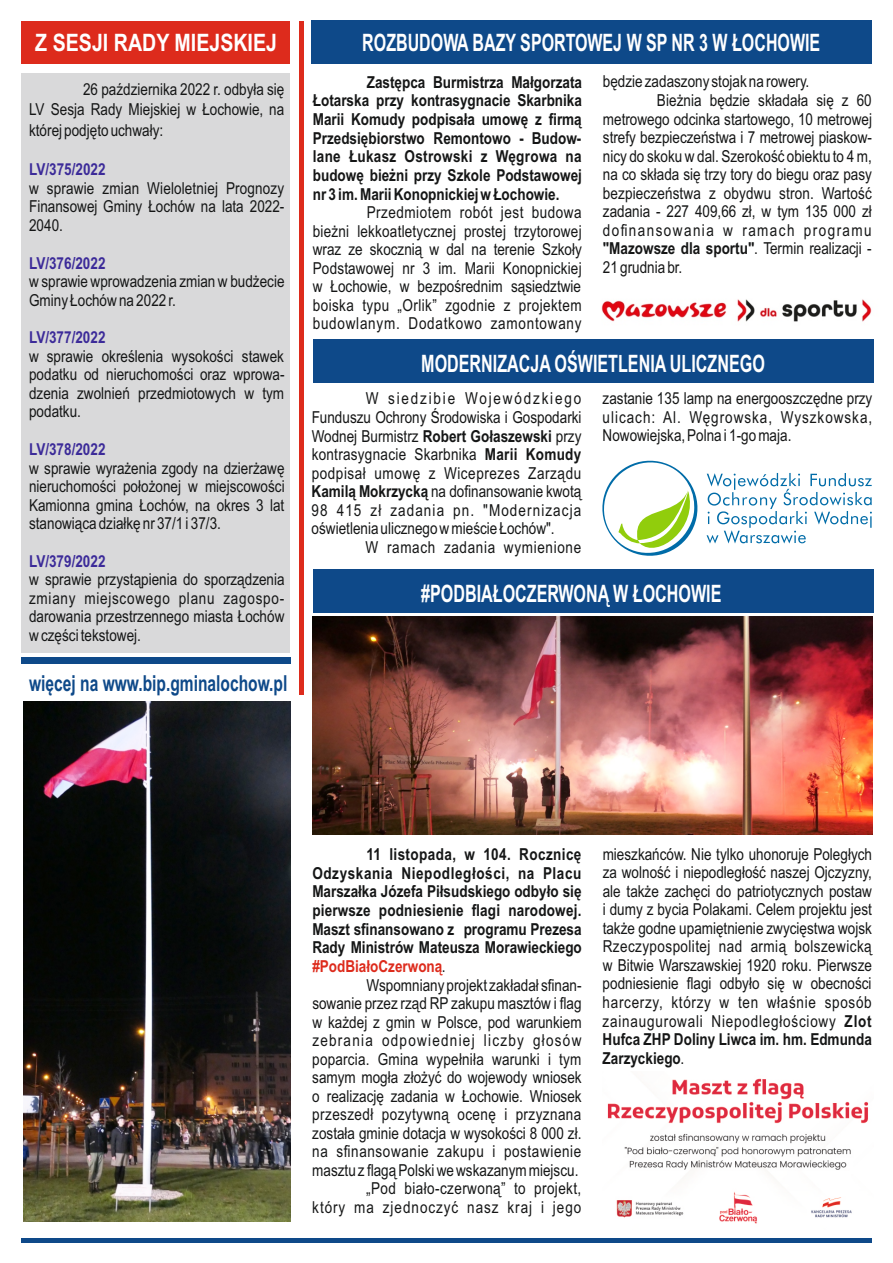
<style>
.page{position:relative;width:893px;height:1263px;background:#fff}
.page>*{position:absolute;margin:0;border:0;box-sizing:border-box;transform-origin:0 0}
.t1{font:700 24px "Arial Narrow";color:#fff;scale:.82 1}
.t2{font:700 24px "Arial Narrow";color:#fff;scale:.81 1}
.t3{font:700 24px "Arial";color:#fff;scale:.82 1}
.t4{font:700 22.05px "Arial";color:#0e4989;scale:.71 1}
.t5{font:16.5px/18.5px "Arial Narrow";color:#151616;text-align:justify}
.t6{font:700 16.5px/18.6px "Arial Narrow";color:#151616;text-align:justify}
.t7{font:700 16.5px "Arial Narrow";color:#3c2b99}
.t8{font:16.5px "Arial Narrow";letter-spacing:.085em;color:#151616}
.t9{font:16.5px "Arial Narrow";letter-spacing:.04em;color:#151616}
.s1{font-weight:400}
.s2{font-weight:700}
.s3{color:#dd2b1c}
</style>
<div class="page">
<img style="left:601px;top:299px;width:271px;height:23px">
<div style="left:299px;top:21px;width:5px;height:673px;background:#dd2b1c"></div>
<div style="left:21px;top:1238px;width:851px;height:5px;background:#0e4989"></div>
<div style="left:311px;top:21px;width:561px;height:43px;background:#0e4989"></div>
<div style="left:21px;top:73px;width:269px;height:579px;background:#d9d9da"></div>
<div style="left:21px;top:21px;width:269px;height:43px;background:#dd2b1c"></div>
<div style="left:21px;top:657px;width:270px;height:7px;background:#0e4989"></div>
<div style="left:313px;top:340px;width:560px;height:43px;background:#0e4989"></div>
<svg style="left:602px;top:460px;width:270px;height:96px"></svg>
<img style="left:607px;top:1078px;width:262px;height:146px">
<img style="left:312px;top:617px;width:560px;height:217px">
<img style="left:23px;top:701px;width:267px;height:521px">
<div style="left:313px;top:569px;width:560px;height:44px;background:#0e4989"></div>
<h1 class="t3" style="left:35px;top:34px;width:296px">Z SESJI RADY MIEJSKIEJ</h1>
<h1 class="t2" style="left:362px;top:33px;width:567px">ROZBUDOWA BAZY SPORTOWEJ W SP NR 3 W ŁOCHOWIE</h1>
<p class="t5" style="left:29px;top:80px;width:257px;line-height:20.5px;text-indent:54px">26 października 2022 r. odbyła się LV Sesja Rady Miejskiej w Łochowie, na której podjęto uchwały:</p>
<p class="t7" style="left:29px;top:163px;width:78px">LV/375/2022</p>
<p class="t5" style="left:29px;top:180px;width:257px">w sprawie zmian Wieloletniej Prognozy Finansowej Gminy Łochów na lata 2022- 2040.</p>
<p class="t7" style="left:29px;top:256px;width:78px">LV/376/2022</p>
<p class="t5" style="left:29px;top:274px;width:257px">w sprawie wprowadzenia zmian w budżecie<br>Gminy Łochów na 2022 r.</p>
<p class="t7" style="left:29px;top:331px;width:78px">LV/377/2022</p>
<p class="t5" style="left:29px;top:348px;width:257px">w sprawie określenia wysokości stawek podatku od nieruchomości oraz wprowa&shy;dzenia zwolnień przedmiotowych w tym podatku.</p>
<p class="t7" style="left:29px;top:443px;width:78px">LV/378/2022</p>
<p class="t5" style="left:29px;top:460px;width:257px">w sprawie wyrażenia zgody na dzierżawę nieruchomości położonej w miejscowości Kamionna gmina Łochów, na okres 3 lat stanowiąca działkę nr 37/1 i 37/3.</p>
<p class="t7" style="left:29px;top:555px;width:78px">LV/379/2022</p>
<p class="t5" style="left:29px;top:572px;width:257px">w sprawie przystąpienia do sporządzenia zmiany miejscowego planu zagospo&shy;darowania przestrzennego miasta Łochów w części tekstowej.</p>
<h2 class="t4" style="left:29px;top:675px;width:365px">więcej na www.bip.gminalochow.pl</h2>
<p class="t5" style="left:603px;top:74px;width:208px">będzie zadaszony stojak na rowery.</p>
<p class="t5" style="left:657px;top:93px;width:216px">Bieżnia będzie składała się z 60</p>
<p class="t5" style="left:603px;top:111px;width:271px">metrowego odcinka startowego, 10 metrowej</p>
<p class="t5" style="left:603px;top:130px;width:271px">strefy bezpieczeństwa i 7 metrowej piaskow-</p>
<p class="t5" style="left:603px;top:148px;width:270px">nicy do skoku w dal. Szerokość obiektu to 4 m,</p>
<p class="t5" style="left:603px;top:166px;width:270px">na co składa się trzy tory do biegu oraz pasy</p>
<p class="t5" style="left:603px;top:185px;width:270px">bezpieczeństwa z obydwu stron. Wartość</p>
<p class="t5" style="left:603px;top:203px;width:270px">zadania - 227 409,66 zł, w tym 135 000 zł</p>
<p class="t8" style="left:603px;top:223px;width:270px">dofinansowania w ramach programu</p>
<p class="t6" style="left:603px;top:241px;width:270px">"Mazowsze dla sportu"<span class="s1">. Termin realizacji -</span></p>
<p class="t5" style="left:603px;top:259px;width:81px">21 grudnia br.</p>
<p class="t6" style="left:313px;top:74px;width:271px;text-indent:54px">Zastępca Burmistrza Małgorzata Łotarska przy kontrasygnacie Skarbnika Marii Komudy podpisała umowę z firmą Przedsiębiorstwo Remontowo - Budow&shy;lane Łukasz Ostrowski z Węgrowa na budowę bieżni przy Szkole Podstawowej nr 3 im. Marii Konopnickiej w Łochowie.</p>
<p class="t5" style="left:313px;top:205px;width:271px;text-indent:54px">Przedmiotem robót jest budowa bieżni lekkoatletycznej prostej trzytorowej wraz ze skocznią w dal na terenie Szkoły Podstawowej nr 3 im. Marii Konopnickiej w Łochowie, w bezpośrednim sąsiedztwie boiska typu „Orlik” zgodnie z projektem budowlanym. Dodatkowo zamontowany</p>
<h1 class="t1" style="left:421px;top:355px;width:421px">MODERNIZACJA OŚWIETLENIA ULICZNEGO</h1>
<p class="t5" style="left:312px;top:391px;width:271px;text-indent:54px">W siedzibie Wojewódzkiego Funduszu Ochrony Środowiska i Gospodarki Wodnej Burmistrz <span class="s2">Robert Gołaszewski</span> przy kontrasygnacie Skarbnika <span class="s2">Marii Komudy </span>podpisał umowę z Wiceprezes Zarządu <span class="s2">Kamilą Mokrzycką</span> na dofinansowanie kwotą 98 415 zł zadania pn. "Modernizacja oświetlenia ulicznego w mieście Łochów".</p>
<p class="t9" style="left:366px;top:541px;width:217px">W ramach zadania wymienione</p>
<p class="t5" style="left:603px;top:391px;width:271px">zastanie 135 lamp na energooszczędne przy ulicach: Al. Węgrowska, Wyszkowska, Nowowiejska, Polna i 1-go maja.</p>
<h1 class="t1" style="left:421px;top:584px;width:368px">#PODBIAŁOCZERWONĄ W ŁOCHOWIE</h1>
<p class="t6" style="left:312px;top:846px;width:271px;text-indent:54px">11 listopada, w 104. Rocznicę Odzyskania Niepodległości, na Placu Marszałka Józefa Piłsudskiego odbyło się pierwsze podniesienie flagi narodowej.<br>Maszt sfinansowano z programu Prezesa Rady Ministrów Mateusza Morawieckiego <span class="s3">#PodBiałoCzerwoną</span><span class="s1">.</span></p>
<p class="t5" style="left:312px;top:977px;width:271px;text-align:right">Wspomniany projekt zakładał sfinan-<br>sowanie przez rząd RP zakupu masztów i flag w każdej z gmin w Polsce, pod warunkiem zebrania odpowiedniej liczby głosów poparcia. Gmina wypełniła warunki i tym samym mogła złożyć do wojewody wniosek o realizację zadania w Łochowie. Wniosek przeszedł pozytywną ocenę i przyznana została gminie dotacja w wysokości 8 000 zł. na sfinansowanie zakupu i postawienie masztu z flagą Polski we wskazanym miejscu. „Pod biało-czerwoną” to projekt,<br>który ma zjednoczyć nasz kraj i jego</p>
<p class="t5" style="left:603px;top:846px;width:271px">mieszkańców. Nie tylko uhonoruje Poległych za wolność i niepodległość naszej Ojczyzny, ale także zachęci do patriotycznych postaw i dumy z bycia Polakami. Celem projektu jest także godne upamiętnienie zwycięstwa wojsk Rzeczypospolitej nad armią bolszewicką w Bitwie Warszawskiej 1920 roku. Pierwsze podniesienie flagi odbyło się w obecności harcerzy, którzy w ten właśnie sposób zainaugurowali Niepodległościowy <span class="s2">Zlot Hufca ZHP Doliny Liwca im. hm. Edmunda Zarzyckiego</span>.</p>
</div>
